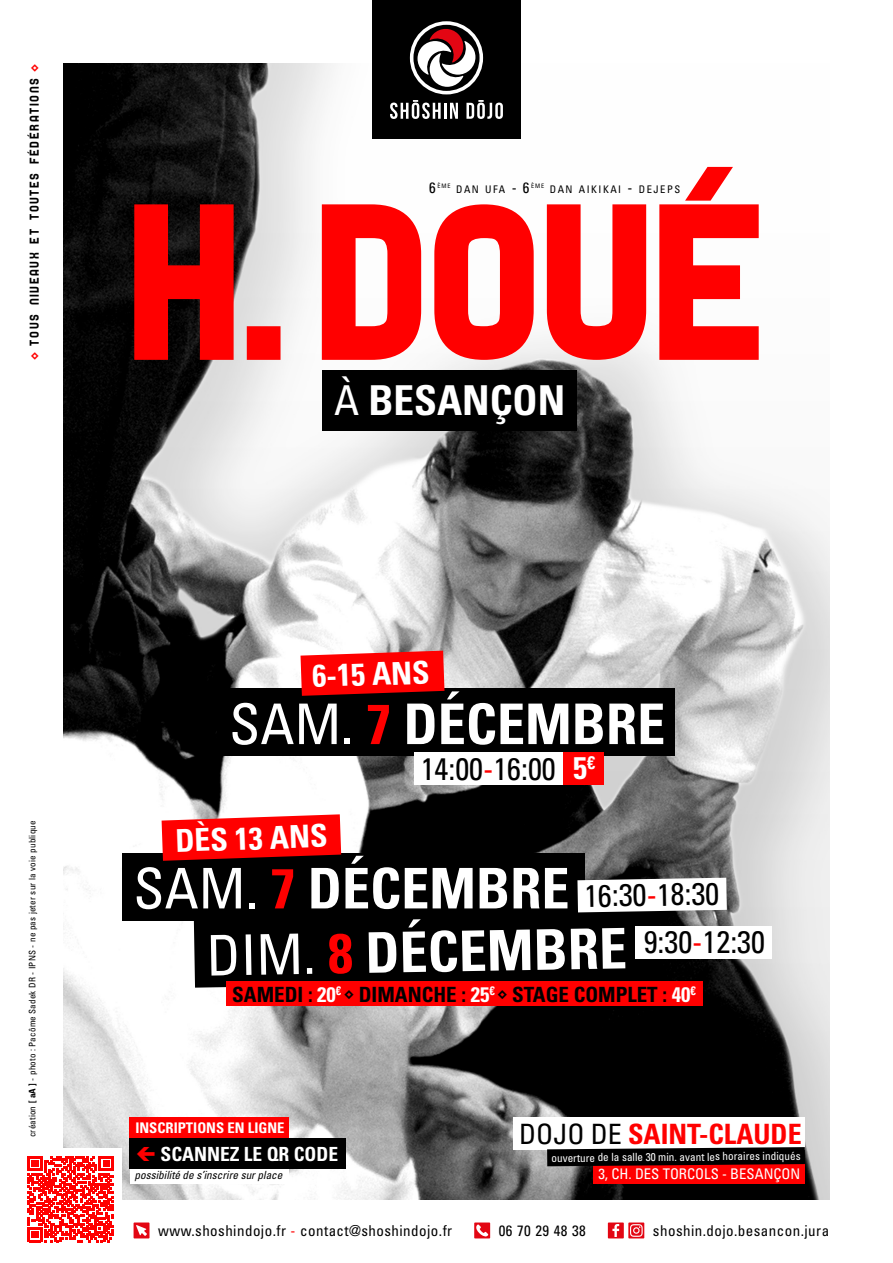
<style>
.page{position:relative;width:893px;height:1263px;background:#fff}
.page>*{position:absolute;margin:0;border:0;box-sizing:border-box;transform-origin:0 0}
.t1{font:700 condensed 56.1px "Univers LT Std";color:#fff}
.t2{font:700 condensed 41.25px "Univers LT Std";color:#fff}
.t3{font:700 condensed 31.5px "Univers LT Std";color:#fff}
.t4{font:condensed 31.2px "Univers LT Std";color:#000}
.t5{font:700 condensed 28.05px "Univers LT Std";color:#f00}
.t6{font:700 condensed 21px "Univers LT Std";color:#000}
.t7{font:700 condensed 19.5px "Univers LT Std";color:#fff}
.t8{font:condensed 15px "Univers LT Std";letter-spacing:.03em;color:#000}
.t9{font:condensed 15px "Univers LT Std";color:#000}
.t10{font:condensed 14.7px "Univers LT Std";color:#fff}
.t11{font:700 condensed 14.7px "Univers LT Std";color:#fff}
.t12{font:13.5px "SF Speedwaystar";letter-spacing:.12em;color:#000}
.t13{font:condensed 11.25px "Univers LT Std";letter-spacing:-.01em;color:#fff}
.t14{font:italic condensed 11.25px "Univers LT Std";color:#000}
.t15{font:condensed 10.5px "Univers LT Std";letter-spacing:.145em;color:#000}
.t16{font:condensed 9px "Univers LT Std";letter-spacing:.02em;color:#000}
.t17{font:condensed 6.15px "Univers LT Std";letter-spacing:.145em;color:#000}
.s1{font-family:"Montserrat";font-weight:800;color:#f00}
.s2{font-weight:700}
.s3{font-size:15px}
.s4{font-weight:400}
.s5{color:#f00}
.s6{font-weight:700;color:#fff}
.s7{color:#fff}
.s8{font-family:"Montserrat";font-weight:800;font-stretch:normal;font-size:16.5px}
.s9{font-weight:400;color:#000}
</style>
<div class="page">
<img style="left:64px;top:64px;width:765px;height:1135px">
<div style="left:372px;top:0;width:149px;height:138px;background:#000"></div>
<svg style="left:410px;top:21px;width:73px;height:73px"></svg>
<svg style="left:390px;top:100px;width:51px;height:19px"></svg>
<hr style="left:444px;top:103px;width:3px;height:16px;background:#fff">
<svg style="left:450px;top:103px;width:8px;height:16px"></svg>
<svg style="left:466px;top:100px;width:37px;height:19px"></svg>
<svg style="left:134px;top:167px;width:625px;height:193px"></svg>
<svg style="left:608px;top:1222px;width:16px;height:16px"></svg>
<div style="left:628px;top:1222px;width:16px;height:16px;background:#e30613"></div>
<svg style="left:630px;top:1224px;width:13px;height:13px"></svg>
<div style="left:474px;top:1222px;width:16px;height:16px;background:#e30613"></div>
<svg style="left:476px;top:1224px;width:12px;height:13px"></svg>
<div style="left:134px;top:1222px;width:15px;height:16px;background:#e30613"></div>
<svg style="left:136px;top:1225px;width:11px;height:11px"></svg>
<div style="left:322px;top:370px;width:255px;height:61px;background:#000"></div>
<div style="left:218px;top:688px;width:457px;height:68px;background:#000"></div>
<div style="left:414px;top:753px;width:149px;height:32px;background:#fff"></div>
<div style="left:563px;top:753px;width:40px;height:32px;background:#f00"></div>
<svg style="left:300px;top:651px;width:144px;height:45px;background:#ee0d0d"></svg>
<div style="left:122px;top:853px;width:462px;height:67px;background:#000"></div>
<svg style="left:194px;top:878px;width:533px;height:110px"></svg>
<div style="left:635px;top:927px;width:136px;height:32px;background:#fff"></div>
<div style="left:226px;top:982px;width:476px;height:24px;background:#f00"></div>
<svg style="left:162px;top:814px;width:179px;height:47px;background:#eb1212"></svg>
<div style="left:130px;top:1168px;width:158px;height:16px;background:#fff"></div>
<div style="left:130px;top:1117px;width:159px;height:21px;background:#f00"></div>
<div style="left:130px;top:1138px;width:216px;height:30px;background:#000"></div>
<div style="left:514px;top:1117px;width:291px;height:33px;background:#fff"></div>
<div style="left:594px;top:1163px;width:211px;height:21px;background:#f00"></div>
<svg style="left:547px;top:1147px;width:258px;height:19px;background:#1b1010"></svg>
<div style="left:19px;top:1148px;width:103px;height:102px;background:#fff"></div>
<svg style="left:28px;top:1156px;width:85px;height:86px"></svg>
<p class="t12" style="left:27px;top:360px;width:298px;rotate:-90deg"><span class="s1">◇</span> TOUS NIVEAUX ET TOUTES FÉDÉRATIONS <span class="s1">◇</span></p>
<p class="t16" style="left:27px;top:1137px;width:318px;rotate:-90deg">création <span class="s2">[ aA ]</span> - photo : Pacôme Sadek DR - IPNS - ne pas jeter sur la voie publique</p>
<p class="t9" style="left:429px;top:178px;width:8px">6</p>
<p class="t17" style="left:437px;top:182px;width:14px">ÈME</p>
<p class="t15" style="left:456px;top:183px;width:75px">DAN UFA <span class="s3">- 6</span></p>
<p class="t17" style="left:531px;top:182px;width:14px">ÈME</p>
<p class="t15" style="left:550px;top:183px;width:132px">DAN AIKIKAI <span class="s3">-</span> DEJEPS</p>
<h2 class="t2" style="left:334px;top:375px;width:233px"><span class="s4">À</span> BESANÇON</h2>
<h3 class="t3" style="left:312px;top:657px;width:119px;rotate:-2deg">6-15 ANS</h3>
<h1 class="t1" style="left:229px;top:690px;width:438px"><span class="s4">SAM.</span> <span class="s5">7</span> DÉCEMBRE</h1>
<h3 class="t4" style="left:421px;top:749px;width:176px">14:00<span class="s5">-</span>16:00 <span class="s6">5</span><sup>€</sup></h3>
<h3 class="t3" style="left:175px;top:822px;width:154px;rotate:-2deg">DÈS 13 ANS</h3>
<h1 class="t1" style="left:133px;top:854px;width:438px"><span class="s4">SAM.</span> <span class="s5">7</span> DÉCEMBRE</h1>
<h3 class="t4" style="left:584px;top:876px;width:137px;rotate:-1deg">16:30<span class="s5">-</span>18:30</h3>
<h1 class="t1" style="left:206px;top:921px;width:422px;rotate:-1deg"><span class="s4">DIM.</span> <span class="s5">8</span> DÉCEMBRE</h1>
<h3 class="t4" style="left:644px;top:922px;width:123px">9:30<span class="s5">-</span>12:30</h3>
<h3 class="t6" style="left:232px;top:981px;width:465px">SAMEDI : <span class="s7">20</span><sup>€</sup> <span class="s8">◇</span> DIMANCHE : <span class="s7">25</span><sup>€</sup> <span class="s8">◇</span> STAGE COMPLET : <span class="s7">40</span><sup>€</sup></h3>
<p class="t11" style="left:135px;top:1119px;width:151px">INSCRIPTIONS EN LIGNE</p>
<h3 class="t7" style="left:161px;top:1142px;width:179px">SCANNEZ LE QR CODE</h3>
<p class="t14" style="left:134px;top:1168px;width:150px">possibilité de s’inscrire sur place</p>
<h3 class="t5" style="left:519px;top:1116px;width:284px"><span class="s9">DOJO DE</span> SAINT-CLAUDE</h3>
<p class="t10" style="left:598px;top:1164px;width:203px">3, CH. DES TORCOLS - BESANÇON</p>
<p class="t13" style="left:551px;top:1150px;width:251px">ouverture de la salle 30 min. avant les horaires indiqués</p>
<p class="t8" style="left:158px;top:1221px;width:296px">www.shoshindojo.fr <span class="s5">-</span> contact@shoshindojo.fr</p>
<p class="t8" style="left:499px;top:1221px;width:89px">06 70 29 48 38</p>
<p class="t8" style="left:653px;top:1221px;width:178px">shoshin.dojo.besancon.jura</p>
</div>
